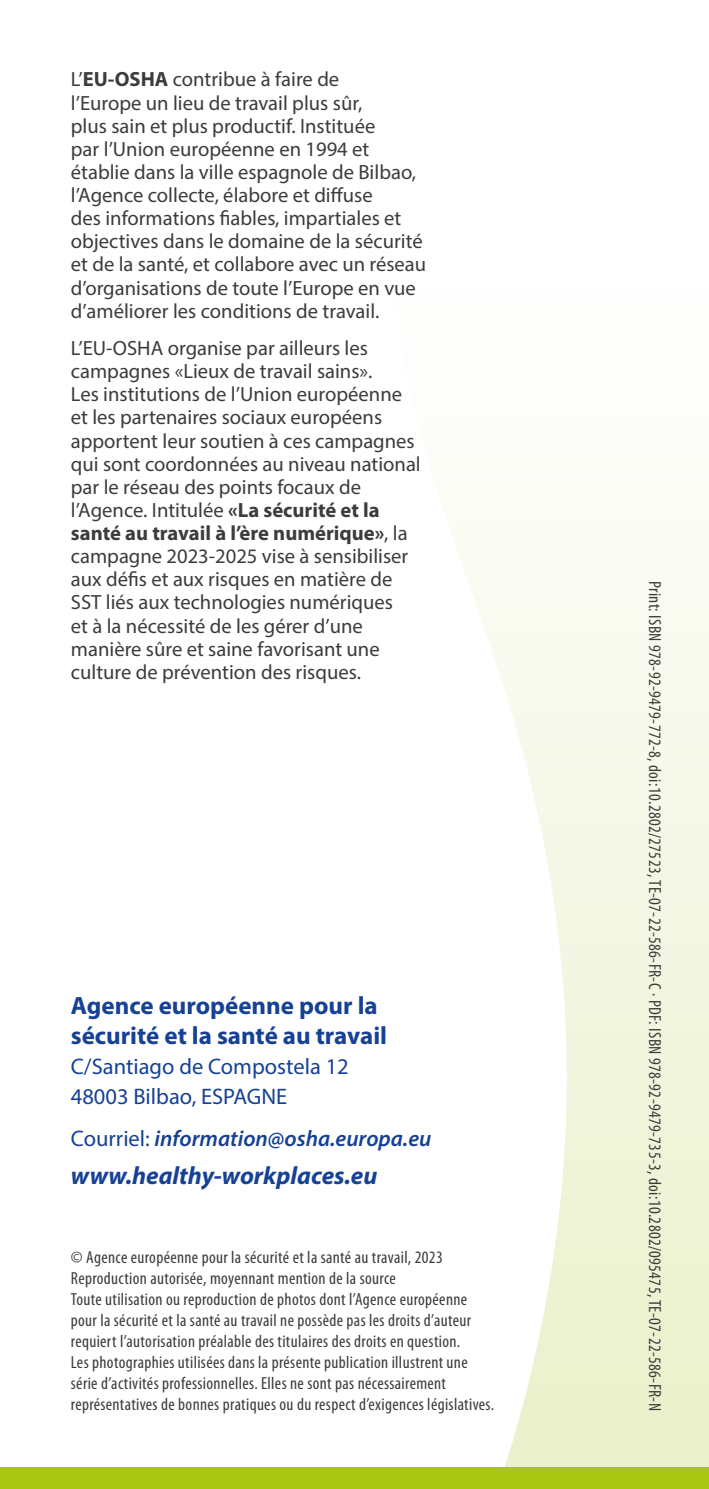
<style>
.page{position:relative;width:709px;height:1489px;background:#fff}
.page>*{position:absolute;margin:0;border:0;box-sizing:border-box;transform-origin:0 0}
.Paragraph_title{font:700 25px/30px "Myriad Pro";color:#164194}
.indirizzo_blu{font:italic 700 25px "Myriad Pro";color:#164194}
.Paragraph_title-2{font:22.5px/30px "Myriad Pro";color:#164194}
.Paragraph_title-3{font:italic 600 22.5px "Myriad Pro";color:#164194}
.t1{font:20.5px/23px "Myriad Pro";color:#3c3c3b}
.ISBN_doi_TE_codes{font:condensed 17.5px/21px "Myriad Pro";letter-spacing:.02em;color:#3c3c3b}
.s1{font-weight:700}
.s2{font-weight:400;font-style:normal}
</style>
<div class="page">
<svg style="left:450px;top:526px;width:259px;height:941px"></svg>
<div style="left:0;top:1467px;width:709px;height:21px;background:#aac811"></div>
<svg style="left:708px;top:526px;width:1px;height:644px"></svg>
<p class="t1" style="left:71px;top:68px;width:357px">L’<span class="s1">EU-OSHA</span> contribue à faire de<br>l’Europe un lieu de travail plus sûr,<br>plus sain et plus productif. Instituée<br>par l’Union européenne en 1994 et établie dans la ville espagnole de Bilbao, l’Agence collecte, élabore et diffuse<br>des informations fiables, impartiales et objectives dans le domaine de la sécurité et de la santé, et collabore avec un réseau d’organisations de toute l’Europe en vue d’améliorer les conditions de travail.</p>
<p class="t1" style="left:71px;top:336px;width:351px">L’EU-OSHA organise par ailleurs les campagnes «Lieux de travail sains».<br>Les institutions de l’Union européenne et les partenaires sociaux européens apportent leur soutien à ces campagnes qui sont coordonnées au niveau national par le réseau des points focaux de l’Agence. Intitulée <span class="s1">«La sécurité et la santé au travail à l’ère numérique»</span>, la campagne 2023-2025 vise à sensibiliser aux défis et aux risques en matière de SST liés aux technologies numériques<br>et à la nécessité de les gérer d’une manière sûre et saine favorisant une culture de prévention des risques.</p>
<p class="Paragraph_title" style="left:71px;top:990px;width:318px">Agence européenne pour la sécurité et la santé au travail</p>
<p class="Paragraph_title-2" style="left:71px;top:1050px;width:279px">C/Santiago de Compostela 12<br>48003 Bilbao, ESPAGNE</p>
<p class="Paragraph_title-3" style="left:71px;top:1124px;width:362px"><span class="s2">Courriel:</span> information@osha.europa.eu</p>
<p class="indirizzo_blu" style="left:71px;top:1158px;width:308px">www.healthy-workplaces.eu</p>
<p class="ISBN_doi_TE_codes" style="left:71px;top:1246px;width:373px">© Agence européenne pour la sécurité et la santé au travail, 2023</p>
<p class="ISBN_doi_TE_codes" style="left:71px;top:1267px;width:326px">Reproduction autorisée, moyennant mention de la source</p>
<p class="ISBN_doi_TE_codes" style="left:71px;top:1288px;width:402px">Toute utilisation ou reproduction de photos dont l’Agence européenne pour la sécurité et la santé au travail ne possède pas les droits d’auteur requiert l’autorisation préalable des titulaires des droits en question.</p>
<p class="ISBN_doi_TE_codes" style="left:71px;top:1351px;width:425px">Les photographies utilisées dans la présente publication illustrent une série d’activités professionnelles. Elles ne sont pas nécessairement représentatives de bonnes pratiques ou du respect d’exigences législatives.</p>
<p class="ISBN_doi_TE_codes" style="left:665px;top:580px;width:831px;rotate:90deg">Print: ISBN 978-92-9479-772-8, doi:10.2802/27523, TE-07-22-586-FR-C · PDF: ISBN 978-92-9479-735-3, doi:10.2802/095475, TE-07-22-586-FR-N</p>
</div>
